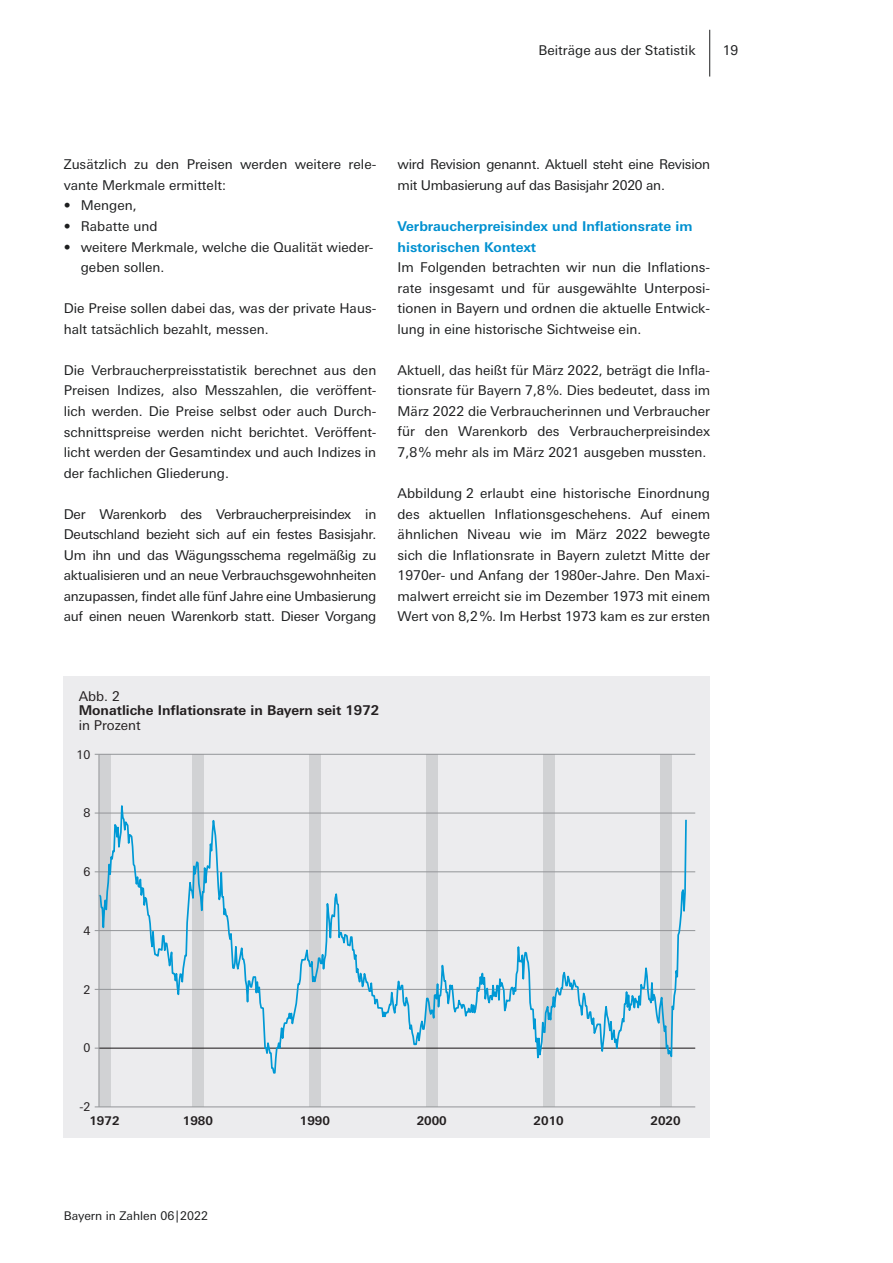
<style>
.page{position:relative;width:893px;height:1263px;background:#fff}
.page>*{position:absolute;margin:0;border:0;box-sizing:border-box;transform-origin:0 0}
.t1{font:13.5px/20.5px "Univers Next Pro";color:#1d1e1f;text-align:justify}
.t2{font:13.5px/20.5px "Univers Next Pro";letter-spacing:-.02em;color:#1d1e1f}
.t3{font:700 13.5px/20.5px "Univers Next Pro";color:#0090d0}
.t4{font:13.5px "Univers Next Pro Bold 2";color:#231f20}
.t5{font:13.5px "Univers Next Pro Regular 3";color:#1d1e1f}
.t6{font:13.5px "Univers Next Pro Regular 4";color:#231f20}
.t7{font:12px "Univers Next Pro Bold 2";color:#231f20}
.t8{font:12px "Univers Next Pro Regular 2";color:#1d1e1f}
.t9{font:12px "Univers Next Pro Regular 4";color:#231f20}
</style>
<div class="page">
<hr style="left:709px;top:30px;width:1px;height:47px;background:#1d1e1f">
<div style="left:64px;top:676px;width:646px;height:461px;background:#ececee"></div>
<div style="left:99px;top:754px;width:12px;height:352px;background:#d1d2d4"></div>
<div style="left:192px;top:754px;width:12px;height:352px;background:#d1d2d4"></div>
<div style="left:309px;top:754px;width:12px;height:352px;background:#d1d2d4"></div>
<div style="left:426px;top:754px;width:12px;height:352px;background:#d1d2d4"></div>
<div style="left:543px;top:754px;width:12px;height:352px;background:#d1d2d4"></div>
<div style="left:660px;top:754px;width:12px;height:352px;background:#d1d2d4"></div>
<hr style="left:99px;top:1106px;width:596px;height:1px;background:#939598">
<hr style="left:99px;top:989px;width:596px;height:1px;background:#939598">
<hr style="left:99px;top:930px;width:596px;height:1px;background:#939598">
<hr style="left:99px;top:871px;width:596px;height:1px;background:#939598">
<hr style="left:99px;top:813px;width:596px;height:1px;background:#939598">
<hr style="left:99px;top:754px;width:596px;height:1px;background:#939598">
<hr style="left:99px;top:1047px;width:596px;height:2px;background:#231f20">
<svg style="left:97px;top:778px;width:591px;height:313px"></svg>
<hr style="left:99px;top:754px;width:1px;height:353px;background:#939598">
<p class="t5" style="left:538px;top:42px;width:159px">Beiträge aus der Statistik</p>
<p class="t1" style="left:723px;top:40px;width:17px">19</p>
<p class="t1" style="left:64px;top:154px;width:314px">Zusätzlich zu den Preisen werden weitere rele&shy;vante Merkmale ermittelt:</p>
<p class="t1" style="left:64px;top:195px;width:74px">• Mengen,</p>
<p class="t1" style="left:64px;top:216px;width:95px">• Rabatte und</p>
<p class="t1" style="left:81px;top:237px;width:294px;text-indent:-17px">• weitere Merkmale, welche die Qualität wieder&shy;geben sollen.</p>
<p class="t1" style="left:64px;top:298px;width:314px">Die Preise sollen dabei das, was der private Haus&shy;halt tatsächlich bezahlt, messen.</p>
<p class="t1" style="left:64px;top:360px;width:314px">Die Verbraucherpreisstatistik berechnet aus den Preisen Indizes, also Messzahlen, die veröffent&shy;lich werden. Die Preise selbst oder auch Durch&shy;schnittspreise werden nicht berichtet. Veröffent&shy;licht werden der Gesamtindex und auch Indizes in der fachlichen Gliederung.</p>
<p class="t1" style="left:64px;top:504px;width:314px">Der Warenkorb des Verbraucherpreisindex in Deutschland bezieht sich auf ein festes Basisjahr.<br>Um ihn und das Wägungsschema regelmäßig zu aktualisieren und an neue Verbrauchsgewohnheiten anzupassen, findet alle fünf Jahre eine Umbasierung auf einen neuen Warenkorb statt. Dieser Vorgang</p>
<p class="t2" style="left:398px;top:154px;width:314px">wird Revision genannt. Aktuell steht eine Revision mit Umbasierung auf das Basisjahr 2020 an.</p>
<p class="t3" style="left:398px;top:216px;width:296px">Verbraucherpreisindex und Inflationsrate im historischen Kontext</p>
<p class="t1" style="left:398px;top:257px;width:314px">Im Folgenden betrachten wir nun die Inflations&shy;rate insgesamt und für ausgewählte Unterposi&shy;tionen in Bayern und ordnen die aktuelle Entwick&shy;lung in eine historische Sichtweise ein.</p>
<p class="t1" style="left:398px;top:360px;width:314px">Aktuell, das heißt für März 2022, beträgt die Infla&shy;tionsrate für Bayern 7,8%. Dies bedeutet, dass im März 2022 die Verbraucherinnen und Verbraucher für den Warenkorb des Verbraucherpreisindex 7,8% mehr als im März 2021 ausgeben mussten.</p>
<p class="t1" style="left:398px;top:483px;width:314px">Abbildung 2 erlaubt eine historische Einordnung des aktuellen Inflationsgeschehens. Auf einem ähnlichen Niveau wie im März 2022 bewegte sich die Inflationsrate in Bayern zuletzt Mitte der 1970er- und Anfang der 1980er-Jahre. Den Maxi&shy;malwert erreicht sie im Dezember 1973 mit einem Wert von 8,2%. Im Herbst 1973 kam es zur ersten</p>
<p class="t6" style="left:79px;top:688px;width:43px">Abb. 2</p>
<p class="t4" style="left:79px;top:702px;width:302px">Monatliche Inflationsrate in Bayern seit 1972</p>
<p class="t6" style="left:79px;top:717px;width:64px">in Prozent</p>
<p class="t9" style="left:77px;top:747px;width:15px">10</p>
<p class="t9" style="left:83px;top:806px;width:8px">8</p>
<p class="t9" style="left:83px;top:865px;width:8px">6</p>
<p class="t9" style="left:83px;top:924px;width:8px">4</p>
<p class="t9" style="left:83px;top:982px;width:8px">2</p>
<p class="t9" style="left:83px;top:1041px;width:8px">0</p>
<p class="t9" style="left:79px;top:1100px;width:13px">-2</p>
<p class="t7" style="left:89px;top:1113px;width:32px">1972</p>
<p class="t7" style="left:183px;top:1113px;width:32px">1980</p>
<p class="t7" style="left:300px;top:1113px;width:32px">1990</p>
<p class="t7" style="left:417px;top:1113px;width:32px">2000</p>
<p class="t7" style="left:534px;top:1113px;width:32px">2010</p>
<p class="t7" style="left:650px;top:1113px;width:32px">2020</p>
<p class="t8" style="left:64px;top:1209px;width:146px">Bayern in Zahlen 06|2022</p>
</div>
